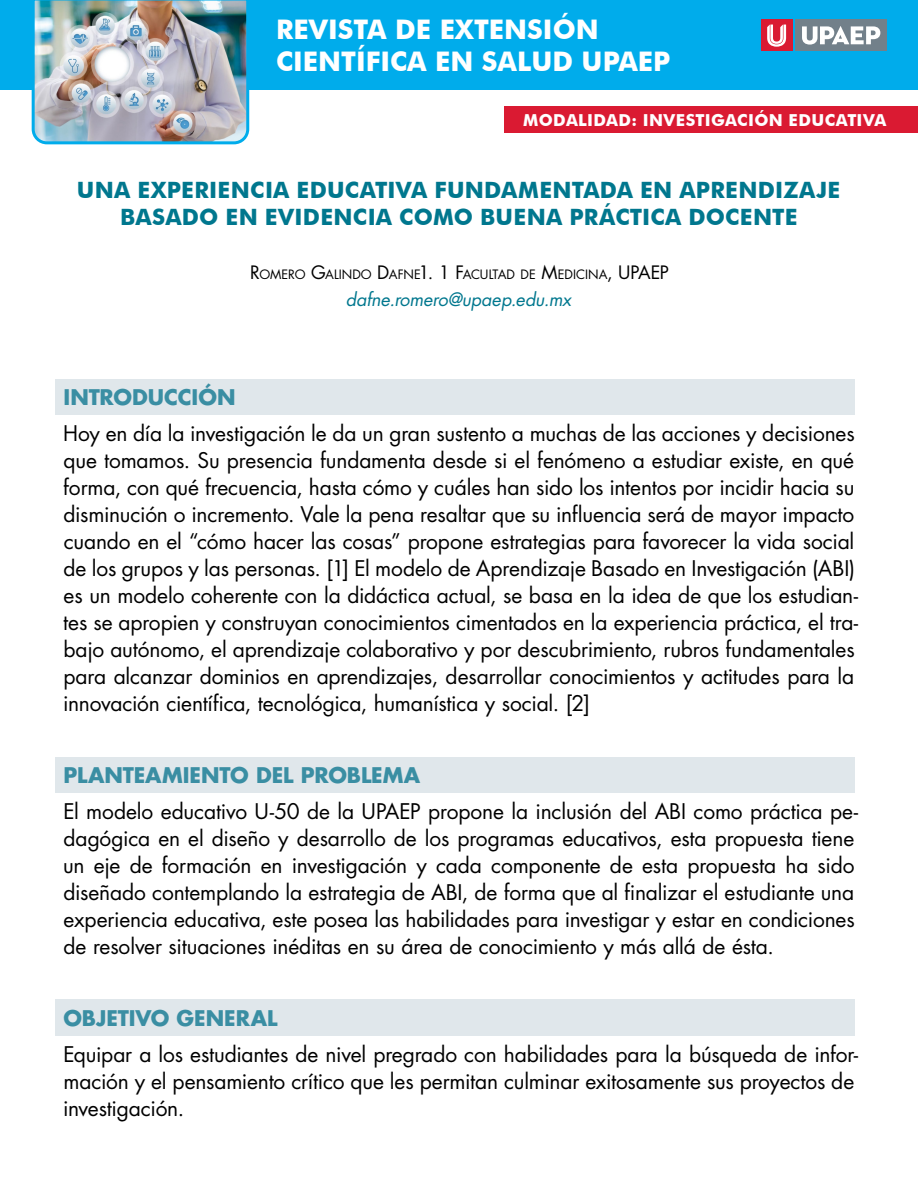
<style>
.page{position:relative;width:918px;height:1188px;background:#fff}
.page>*{position:absolute;margin:0;border:0;box-sizing:border-box;transform-origin:0 0}
.t1{font:700 27px/32.4px "Futura BT";color:#fff}
.título{font:700 22.5px/27px "Futura BT";letter-spacing:.01em;color:#00778e;text-align:center}
.cuerpo{font:21px/27px "Futura Std";letter-spacing:-.01em;color:#000}
.apartado{font:700 21px "Futura Std";letter-spacing:-.005em;color:#3a8ea3}
.autores{font:italic 18px "Futura Std";letter-spacing:-.005em;color:#00778e}
.t2{font:700 16.5px "Futura BT";letter-spacing:.02em;color:#fff}
.autores-2{font:12.6px "Futura Std";letter-spacing:-.005em;color:#000}
.s1{font-size:18px}
</style>
<div class="page">
<div style="left:0;top:0;width:918px;height:90px;background:#00aceb"></div>
<img style="left:31px;top:0;width:219px;height:145px">
<div style="left:796px;top:20px;width:91px;height:31px;background:#72808a"></div>
<svg style="left:802px;top:26px;width:78px;height:19px"></svg>
<div style="left:761px;top:20px;width:31px;height:31px;background:#da1a32"></div>
<svg style="left:767px;top:25px;width:19px;height:22px"></svg>
<div style="left:504px;top:106px;width:414px;height:27px;background:#da1a32"></div>
<div style="left:56px;top:379px;width:799px;height:36px;background:#e0e7eb"></div>
<div style="left:56px;top:757px;width:799px;height:36px;background:#e0e7eb"></div>
<div style="left:56px;top:1000px;width:799px;height:36px;background:#e0e7eb"></div>
<p class="t1" style="left:276px;top:13px;width:396px">REVISTA DE EXTENSIÓN<br>CIENTÍFICA EN SALUD UPAEP</p>
<p class="t2" style="left:523px;top:110px;width:365px">MODALIDAD: INVESTIGACIÓN EDUCATIVA</p>
<p class="título" style="left:77px;top:176px;width:765px">UNA EXPERIENCIA EDUCATIVA FUNDAMENTADA EN APRENDIZAJE<br>BASADO EN EVIDENCIA COMO BUENA PRÁCTICA DOCENTE</p>
<p class="autores-2" style="left:250px;top:266px;width:379px"><span class="s1">R</span>OMERO <span class="s1">G</span>ALIN DO <span class="s1">D</span>AFN E<span class="s1">1. 1 F</span>ACULTAD DE <span class="s1">M</span>EDICINA<span class="s1">, UPAEP</span></p>
<p class="autores" style="left:346px;top:288px;width:227px">dafne.romero@upaep.edu.mx</p>
<p class="apartado" style="left:64px;top:383px;width:173px">INTRODUCCIÓN</p>
<p class="cuerpo" style="left:63px;top:420px;width:797px">Hoy en día la investigación le da un gran sustento a muchas de las acciones y decisiones que tomamos. Su presencia fundamenta desde si el fenómeno a estudiar existe, en qué forma, con qué frecuencia, hasta cómo y cuáles han sido los intentos por incidir hacia su disminución o incremento. Vale la pena resaltar que su influencia será de mayor impacto cuando en el “cómo hacer las cosas” propone estrategias para favorecer la vida social de los grupos y las personas. [1] El modelo de Aprendizaje Basado en Investigación (ABI) es un modelo coherente con la didáctica actual, se basa en la idea de que los estudian&shy;tes se apropien y construyan conocimientos cimentados en la experiencia práctica, el tra&shy;bajo autónomo, el aprendizaje colaborativo y por descubrimiento, rubros fundamentales para alcanzar dominios en aprendizajes, desarrollar conocimientos y actitudes para la innovación científica, tecnológica, humanística y social. [2]</p>
<p class="apartado" style="left:64px;top:761px;width:358px">PLANTEAMIENTO DEL PROBLEMA</p>
<p class="cuerpo" style="left:63px;top:798px;width:797px">El modelo educativo U-50 de la UPAEP propone la inclusión del ABI como práctica pe&shy;dagógica en el diseño y desarrollo de los programas educativos, esta propuesta tiene un eje de formación en investigación y cada componente de esta propuesta ha sido diseñado contemplando la estrategia de ABI, de forma que al finalizar el estudiante una experiencia educativa, este posea las habilidades para investigar y estar en condiciones de resolver situaciones inéditas en su área de conocimiento y más allá de ésta.</p>
<p class="apartado" style="left:63px;top:1004px;width:216px">OBJETIVO GENERAL</p>
<p class="cuerpo" style="left:63px;top:1041px;width:797px">Equipar a los estudiantes de nivel pregrado con habilidades para la búsqueda de infor&shy;mación y el pensamiento crítico que les permitan culminar exitosamente sus proyectos de investigación.</p>
</div>
